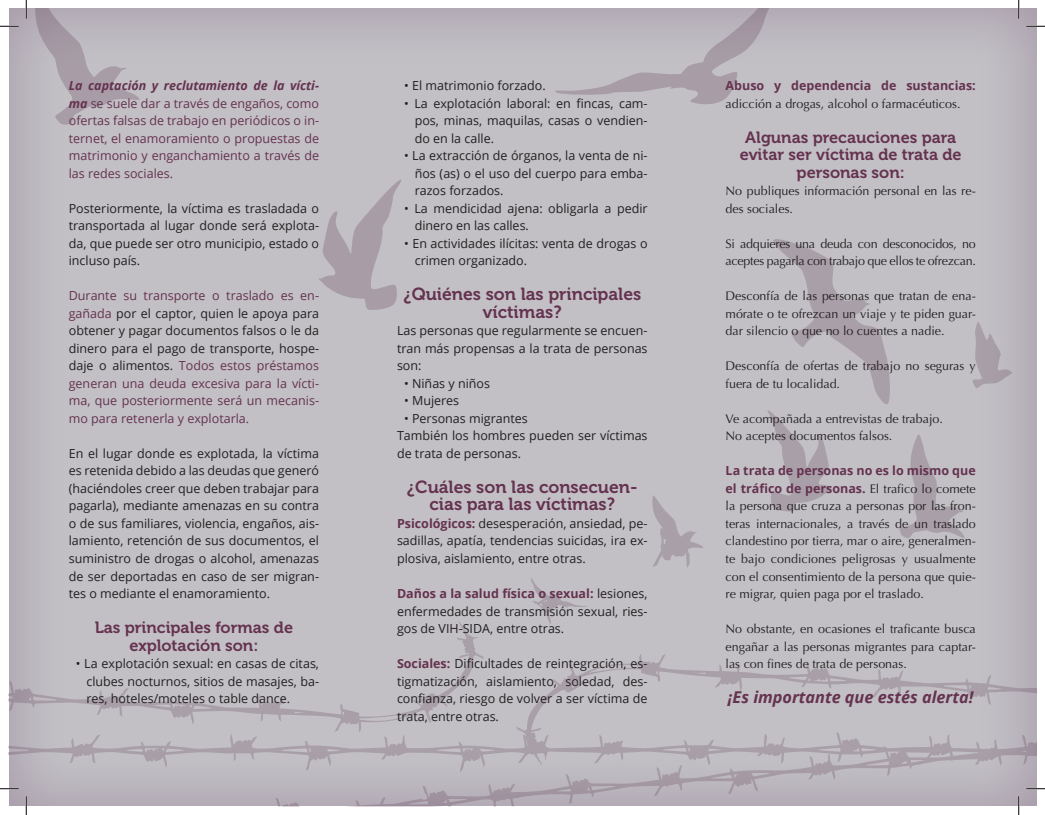
<style>
.page{position:relative;width:1045px;height:815px;background:#fff}
.page>*{position:absolute;margin:0;border:0;box-sizing:border-box;transform-origin:0 0}
.t1{font:17.5px/17.5px "Museo 700";color:#65324f;text-align:center}
.t2{font:16.25px/17.5px "Museo 700";color:#65324f;text-align:center}
.t3{font:italic 700 16.25px "Open Sans";color:#65324f}
.t4{font:12.5px/17.5px "Open Sans";color:#231f20;text-align:justify}
.t5{font:12.5px/17.5px "Optima";color:#231f20}
.t6{font:12.5px/17.5px "Open Sans";color:#65324f;text-align:justify}
.t7{font:700 12.5px/17.5px "Open Sans";color:#65324f}
.t8{font:12.5px/17.5px "Optima";letter-spacing:-.02em;color:#231f20}
.s1{font-weight:700;font-style:italic}
.s2{color:#231f20}
.s3{font-weight:700;color:#65324f}
.s4{font-family:"Optima";font-weight:400;color:#231f20}
</style>
<div class="page">
<div style="left:9px;top:9px;width:1027px;height:797px;background:#662763;opacity:.28"></div>
<svg style="left:0;top:25px;width:19px;height:2px"></svg>
<svg style="left:1026px;top:25px;width:19px;height:2px"></svg>
<svg style="left:25px;top:0;width:2px;height:19px"></svg>
<svg style="left:1018px;top:0;width:1px;height:19px"></svg>
<svg style="left:0;top:577px;width:1045px;height:237px;background:#c0bdc3"></svg>
<p class="t6" style="left:69px;top:76px;width:252px"><span class="s1">La captación y reclutamiento de la vícti&shy;ma</span> se suele dar a través de engaños, como ofertas falsas de trabajo en periódicos o in&shy;ternet, el enamoramiento o propuestas de matrimonio y enganchamiento a través de las redes sociales.</p>
<p class="t4" style="left:69px;top:199px;width:252px">Posteriormente, la víctima es trasladada o transportada al lugar donde será explota&shy;da, que puede ser otro municipio, estado o incluso país.</p>
<p class="t6" style="left:69px;top:286px;width:252px">Durante su transporte o traslado es en&shy;gañada <span class="s2">por el captor, quien le apoya para obtener y pagar documentos falsos o le da dinero para el pago de transporte, hospe&shy;daje o alimentos.</span> Todos estos préstamos generan una deuda excesiva para la vícti&shy;ma, que posteriormente será un mecanis&shy;mo para retenerla y explotarla.</p>
<p class="t4" style="left:69px;top:444px;width:252px">En el lugar donde es explotada, la víctima es retenida debido a las deudas que generó (haciéndoles creer que deben trabajar para pagarla), mediante amenazas en su contra o de sus familiares, violencia, engaños, ais&shy;lamiento, retención de sus documentos, el suministro de drogas o alcohol, amenazas de ser deportadas en caso de ser migran&shy;tes o mediante el enamoramiento.</p>
<h2 class="t2" style="left:95px;top:618px;width:200px">Las principales formas de explotación son:</h2>
<p class="t4" style="left:86px;top:654px;width:234px;text-indent:-11px">• La explotación sexual: en casas de citas, clubes nocturnos, sitios de masajes, ba&shy;res, hoteles/moteles o table dance.</p>
<p class="t4" style="left:404px;top:76px;width:143px">• El matrimonio forzado.</p>
<p class="t4" style="left:415px;top:94px;width:234px;text-indent:-11px">• La explotación laboral: en fincas, cam&shy;pos, minas, maquilas, casas o vendien&shy;do en la calle.</p>
<p class="t4" style="left:415px;top:146px;width:234px;text-indent:-11px">• La extracción de órganos, la venta de ni&shy;ños (as) o el uso del cuerpo para emba&shy;razos forzados.</p>
<p class="t4" style="left:415px;top:199px;width:234px;text-indent:-11px">• La mendicidad ajena: obligarla a pedir dinero en las calles.</p>
<p class="t4" style="left:415px;top:234px;width:234px;text-indent:-11px">• En actividades ilícitas: venta de drogas o crimen organizado.</p>
<h1 class="t1" style="left:403px;top:285px;width:239px">¿Quiénes son las principales víctimas?</h1>
<p class="t4" style="left:397px;top:321px;width:252px">Las personas que regularmente se encuen&shy;tran más propensas a la trata de personas son:</p>
<p class="t4" style="left:404px;top:374px;width:87px">• Niñas y niños</p>
<p class="t4" style="left:404px;top:391px;width:57px">• Mujeres</p>
<p class="t4" style="left:397px;top:409px;width:252px;text-align:left;text-indent:7px">• Personas migrantes<br>También los hombres pueden ser víctimas de trata de personas.</p>
<h1 class="t1" style="left:407px;top:478px;width:232px">¿Cuáles son las consecuen&shy;cias para las víctimas?</h1>
<p class="t4" style="left:397px;top:514px;width:252px"><span class="s3">Psicológicos:</span> desesperación, ansiedad, pe&shy;sadillas, apatía, tendencias suicidas, ira ex&shy;plosiva, aislamiento, entre otras.</p>
<p class="t4" style="left:397px;top:584px;width:252px"><span class="s3">Daños a la salud física o sexual:</span> lesiones, enfermedades de transmisión sexual, ries&shy;gos de VIH-SIDA, entre otras.</p>
<p class="t4" style="left:397px;top:654px;width:252px"><span class="s3">Sociales:</span> Dificultades de reintegración, es&shy;tigmatización, aislamiento, soledad, des&shy;confianza, riesgo de volver a ser víctima de trata, entre otras.</p>
<p class="t7" style="left:725px;top:76px;width:252px">Abuso y dependencia de sustancias:</p>
<p class="t5" style="left:725px;top:95px;width:236px">adicción a drogas, alcohol o farmacéuticos.</p>
<h2 class="t2" style="left:739px;top:128px;width:223px">Algunas precauciones para evitar ser víctima de trata de personas son:</h2>
<p class="t5" style="left:725px;top:182px;width:252px">No publiques información personal en las re&shy;des sociales.</p>
<p class="t8" style="left:725px;top:235px;width:252px">Si adquieres una deuda con desconocidos, no aceptes pagarla con trabajo que ellos te ofrezcan.</p>
<p class="t5" style="left:725px;top:287px;width:252px;text-align:justify">Desconfía de las personas que tratan de ena&shy;mórate o te ofrezcan un viaje y te piden guar&shy;dar silencio o que no lo cuentes a nadie.</p>
<p class="t5" style="left:725px;top:357px;width:252px">Desconfía de ofertas de trabajo no seguras y fuera de tu localidad.</p>
<p class="t5" style="left:725px;top:410px;width:219px">Ve acompañada a entrevistas de trabajo.<br>No aceptes documentos falsos.</p>
<p class="t7" style="left:725px;top:461px;width:252px">La trata de personas no es lo mismo que el tráfico de personas. <span class="s4">El trafico lo comete</span></p>
<p class="t5" style="left:725px;top:497px;width:252px;text-align:justify">la persona que cruza a personas por las fron&shy;teras internacionales, a través de un traslado clandestino por tierra, mar o aire, generalmen&shy;te bajo condiciones peligrosas y usualmente con el consentimiento de la persona que quie&shy;re migrar, quien paga por el traslado.</p>
<p class="t5" style="left:725px;top:620px;width:252px;text-align:justify">No obstante, en ocasiones el traficante busca engañar a las personas migrantes para captar&shy;las con fines de trata de personas.</p>
<h2 class="t3" style="left:728px;top:685px;width:247px">¡Es importante que estés alerta!</h2>
</div>
